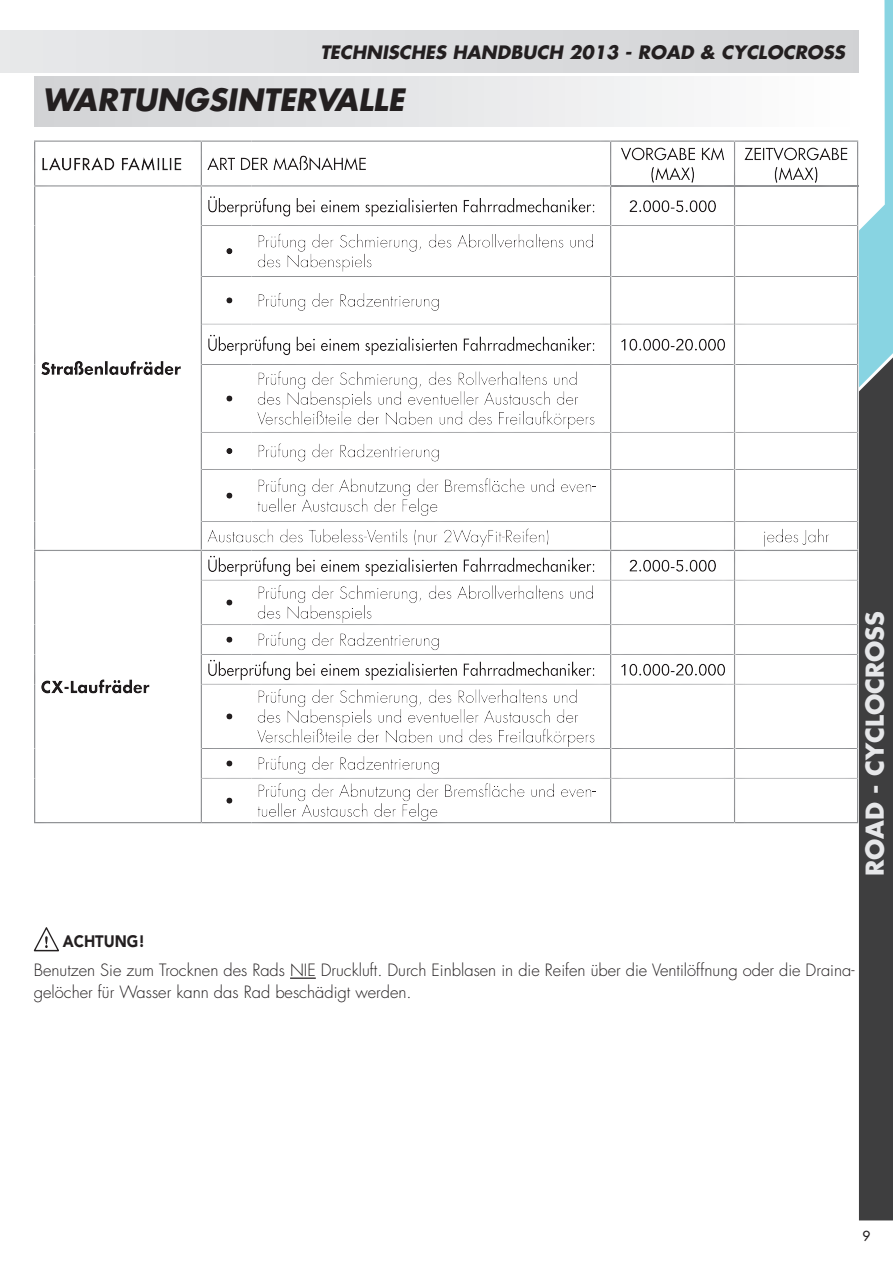
<style>
.page{position:relative;width:893px;height:1263px;background:#fff}
.page>*{position:absolute;margin:0;border:0;box-sizing:border-box;transform-origin:0 0}
.t1{font:italic 700 30px "Futura";color:#231f20}
.t2{font:700 24px "Futura";color:#e6e7e9}
.t3{font:italic 700 18px "Futura";color:#231f20}
.Filetti{font:300 16.5px/22.5px "Futura";color:#231f20}
.Normale{font:900 16.5px "Avenir";color:#231f20;scale:.9 1}
.t4{font:13.5px "Futura";color:#231f20}
</style>
<div class="page">
<div style="left:34px;top:77px;width:825px;height:49px;background:linear-gradient(to right,#d1d2d4,#fff)"></div>
<div style="left:0;top:30px;width:859px;height:43px;background:#dcdddf"></div>
<hr style="left:290px;top:977px;width:26px;height:2px;background:#231f20">
<svg style="left:34px;top:927px;width:25px;height:24px"></svg>
<svg style="left:857px;top:0;width:36px;height:1220px"></svg>
<div style="left:30px;top:139px;width:841px;height:700px;background:#231f20;opacity:.3"></div>
<p class="t3" style="left:320px;top:39px;width:526px">TECHNISCHES HANDBUCH 2013 - ROAD &amp; CYCLOCROSS</p>
<p class="t1" style="left:43px;top:79px;width:363px">WARTUNGSINTERVALLE</p>
<h2 class="t2" style="left:858px;top:876px;width:267px;rotate:-90deg">ROAD - CYCLOCROSS</h2>
<p class="Normale" style="left:63px;top:931px;width:93px">ACHTUNG!</p>
<p class="Filetti" style="left:34px;top:959px;width:822px">Benutzen Sie zum Trocknen des Rads NIE Druckluft. Durch Einblasen in die Reifen über die Ventilöffnung oder die Draina&shy;gelöcher für Wasser kann das Rad beschädigt werden.</p>
<p class="t4" style="left:862px;top:1227px;width:9px">9</p>
</div>
